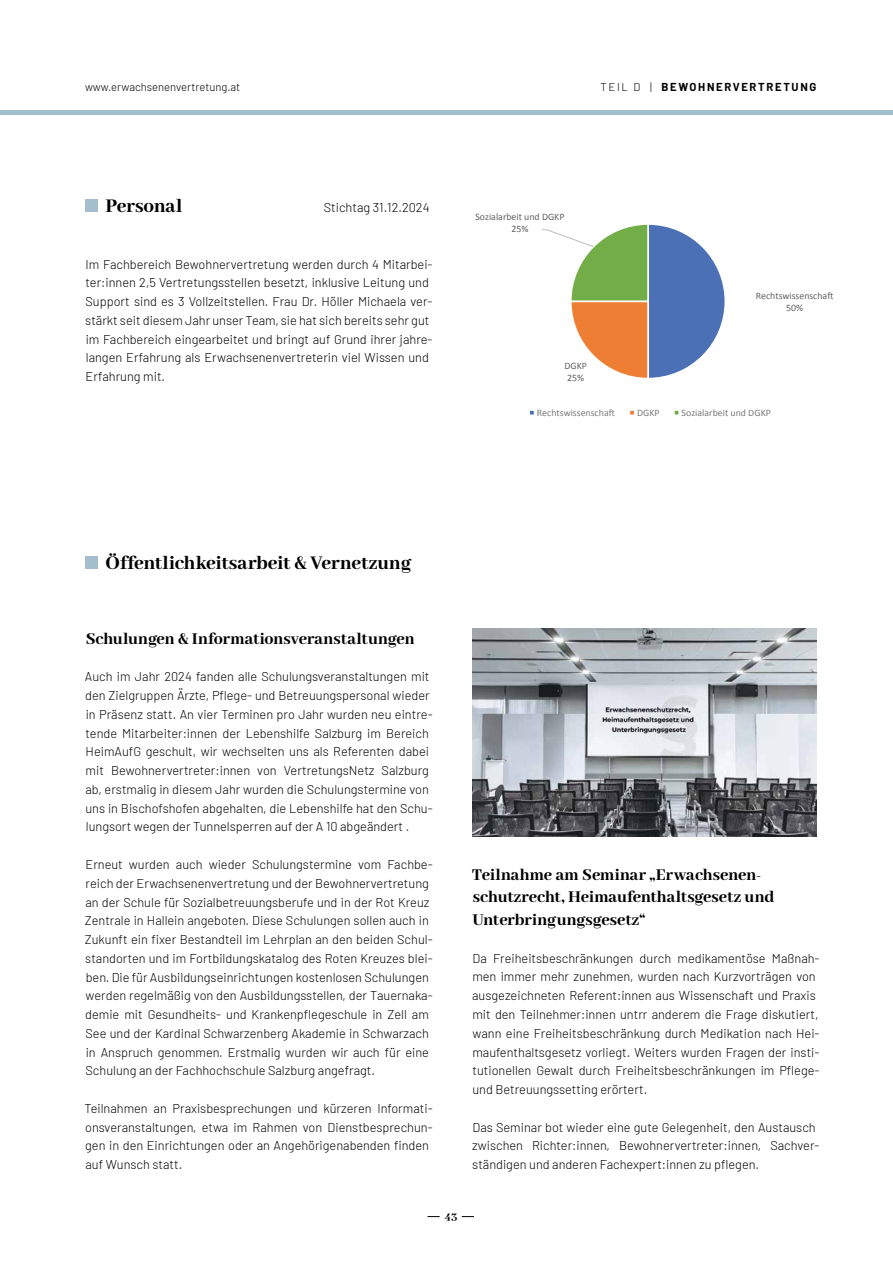
<style>
.page{position:relative;width:893px;height:1263px;background:#fff}
.page>*{position:absolute;margin:0;border:0;box-sizing:border-box;transform-origin:0 0}
.t1{font:800 21px "Abhaya Libre";letter-spacing:-.005em;color:#000}
.t2{font:800 18px/22.5px "Abhaya Libre";color:#000}
.t3{font:300 12.75px/18.8px "Barlow";color:#000}
.t4{font:800 12px "Abhaya Libre";color:#000}
.t5{font:300 11.25px "Barlow";color:#000}
.t6{font:700 11.25px "Barlow";letter-spacing:.15em;color:#000}
.t7{font:9.9px/12.1px "Calibri";color:#646363;text-align:center}
.t8{font:9.9px "Calibri";color:#7b7b7b}
.s1{font-weight:300}
</style>
<div class="page">
<svg style="left:427px;top:1216px;width:13px;height:1px"></svg>
<svg style="left:462px;top:1216px;width:12px;height:1px"></svg>
<hr style="left:0;top:111px;width:893px;height:4px;background:#a5becd">
<div style="left:85px;top:199px;width:12px;height:13px;background:#a5becd"></div>
<div style="left:85px;top:556px;width:13px;height:13px;background:#a5becd"></div>
<svg style="left:530px;top:224px;width:195px;height:191px"></svg>
<img style="left:472px;top:629px;width:344px;height:208px">
<p class="t5" style="left:85px;top:79px;width:157px">www.erwachsenenvertretung.at</p>
<h1 class="t1" style="left:105px;top:194px;width:78px">Personal</h1>
<p class="t3" style="left:324px;top:197px;width:107px">Stichtag 31.12.2024</p>
<p class="t3" style="left:85px;top:254px;width:349px">Im Fachbereich Bewohnervertretung werden durch 4 Mitarbei&shy;ter:innen 2,5 Vertretungsstellen besetzt, inklusive Leitung und Support sind es 3 Vollzeitstellen. Frau Dr. Höller Michaela ver&shy;stärkt seit diesem Jahr unser Team, sie hat sich bereits sehr gut im Fachbereich eingearbeitet und bringt auf Grund ihrer jahre&shy;langen Erfahrung als Erwachsenenvertreterin viel Wissen und Erfahrung mit.</p>
<p class="t6" style="left:600px;top:78px;width:218px"><span class="s1">TEIL D |</span> BEWOHNERVERTRETUNG</p>
<p class="t7" style="left:475px;top:211px;width:91px">Sozialarbeit und DGKP<br>25%</p>
<p class="t7" style="left:564px;top:360px;width:24px;text-align:left">DGKP<br>25%</p>
<p class="t7" style="left:756px;top:289px;width:79px">Rechtswissenschaft<br>50%</p>
<p class="t8" style="left:537px;top:405px;width:79px">Rechtswissenschaft</p>
<p class="t8" style="left:637px;top:405px;width:24px">DGKP</p>
<p class="t8" style="left:682px;top:405px;width:91px">Sozialarbeit und DGKP</p>
<h1 class="t1" style="left:106px;top:551px;width:307px">Öffentlichkeitsarbeit &amp; Vernetzung</h1>
<h2 class="t2" style="left:86px;top:628px;width:330px">Schulungen &amp; Informationsveranstaltungen</h2>
<p class="t3" style="left:85px;top:666px;width:349px">Auch im Jahr 2024 fanden alle Schulungsveranstaltungen mit den Zielgruppen Ärzte, Pflege- und Betreuungspersonal wieder in Präsenz statt. An vier Terminen pro Jahr wurden neu eintre&shy;tende Mitarbeiter:innen der Lebenshilfe Salzburg im Bereich HeimAufG geschult, wir wechselten uns als Referenten dabei mit Bewohnervertreter:innen von VertretungsNetz Salzburg ab, erstmalig in diesem Jahr wurden die Schulungstermine von uns in Bischofshofen abgehalten, die Lebenshilfe hat den Schu&shy;lungsort wegen der Tunnelsperren auf der A 10 abgeändert .</p>
<p class="t3" style="left:85px;top:854px;width:349px">Erneut wurden auch wieder Schulungstermine vom Fachbe&shy;reich der Erwachsenenvertretung und der Bewohnervertretung an der Schule für Sozialbetreuungsberufe und in der Rot Kreuz Zentrale in Hallein angeboten. Diese Schulungen sollen auch in Zukunft ein fixer Bestandteil im Lehrplan an den beiden Schul&shy;standorten und im Fortbildungskatalog des Roten Kreuzes blei&shy;ben. Die für Ausbildungseinrichtungen kostenlosen Schulungen werden regelmäßig von den Ausbildungsstellen, der Tauernaka&shy;demie mit Gesundheits- und Krankenpflegeschule in Zell am See und der Kardinal Schwarzenberg Akademie in Schwarzach in Anspruch genommen. Erstmalig wurden wir auch für eine Schulung an der Fachhochschule Salzburg angefragt.</p>
<p class="t3" style="left:84px;top:1098px;width:350px">Teilnahmen an Praxisbesprechungen und kürzeren Informati&shy;onsveranstaltungen, etwa im Rahmen von Dienstbesprechun&shy;gen in den Einrichtungen oder an Angehörigenabenden finden auf Wunsch statt.</p>
<h2 class="t2" style="left:472px;top:864px;width:304px">Teilnahme am Seminar „Erwachsenen&shy;schutzrecht, Heimaufenthaltsgesetz und<br>Unterbringungsgesetz“</h2>
<p class="t3" style="left:472px;top:948px;width:349px">Da Freiheitsbeschränkungen durch medikamentöse Maßnah&shy;men immer mehr zunehmen, wurden nach Kurzvorträgen von ausgezeichneten Referent:innen aus Wissenschaft und Praxis mit den Teilnehmer:innen untrr anderem die Frage diskutiert, wann eine Freiheitsbeschränkung durch Medikation nach Hei&shy;maufenthaltsgesetz vorliegt. Weiters wurden Fragen der insti&shy;tutionellen Gewalt durch Freiheitsbeschränkungen im Pflege&shy;und Betreuungssetting erörtert.</p>
<p class="t3" style="left:472px;top:1116px;width:349px">Das Seminar bot wieder eine gute Gelegenheit, den Austausch zwischen Richter:innen, Bewohnervertreter:innen, Sachver&shy;ständigen und anderen Fachexpert:innen zu pflegen.</p>
<p class="t4" style="left:445px;top:1210px;width:14px">43</p>
</div>
